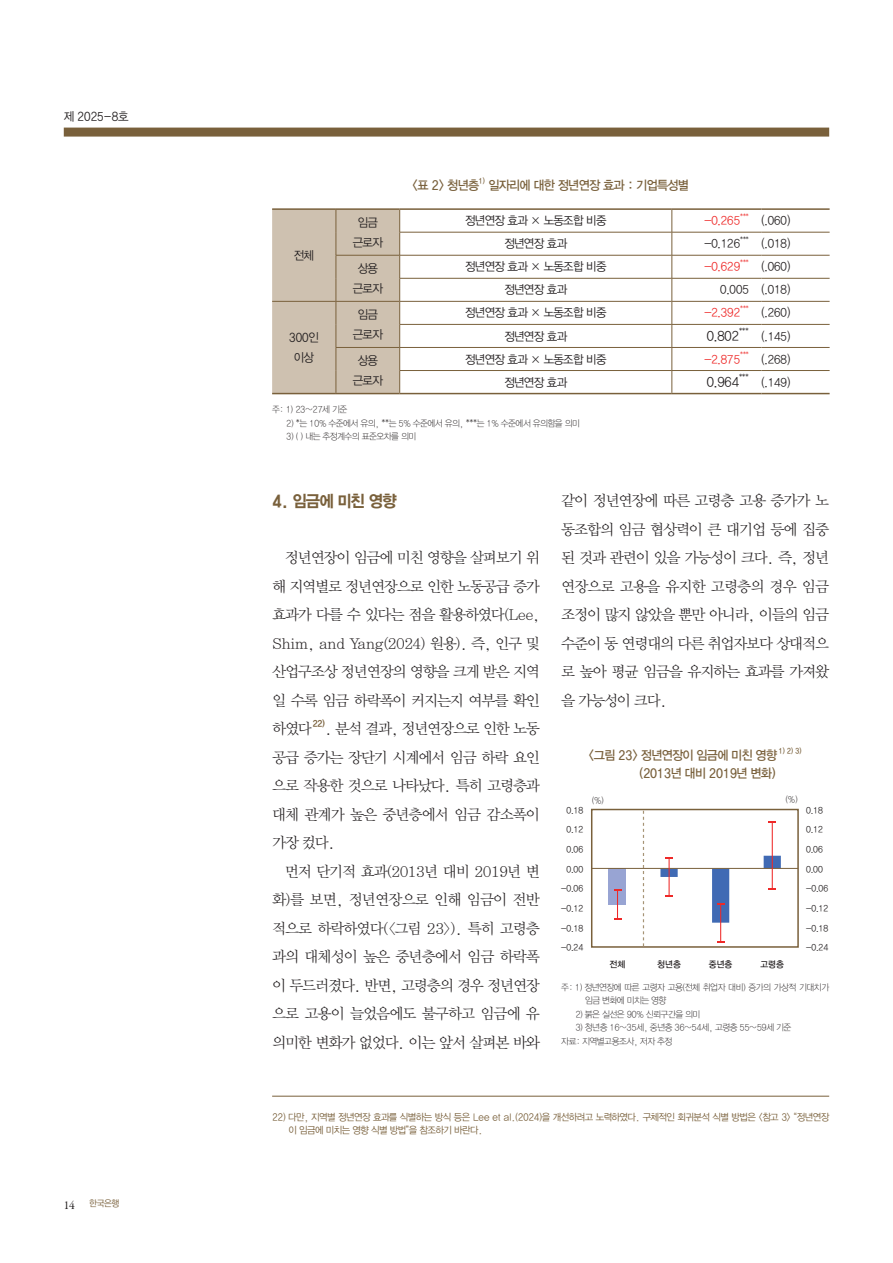
<style>
.page{position:relative;width:893px;height:1263px;background:#fff}
.page>*{position:absolute;margin:0;border:0;box-sizing:border-box;transform-origin:0 0}
.t1{font:16.5px "YDVYGO155";letter-spacing:-.06em;color:#79603b;scale:.95 1}
.t2{font:15px/28.5px "YDVY Mj O125";letter-spacing:-.08em;color:#231f20;text-align:justify}
.t3{font:13.5px "YDVYGO32";color:#231f20;scale:.95 1}
.t4{font:12.75px "YDVYGO135";letter-spacing:-.06em;color:#79603b;scale:.95 1}
.t5{font:12px/19.5px "YDVYGO125";letter-spacing:-.06em;color:#231f20;text-align:center;scale:.95 1}
.t6{font:12px "YDVYGO32";color:#231f20;scale:.95 1}
.t7{font:12px "YDVYGO32";color:#ee2928;scale:.95 1}
.t8{font:9.75px/13.5px "YDVYGO125";letter-spacing:-.06em;color:#79603b;scale:.95 1}
.t9{font:9px/13.5px "YDVYGO115";letter-spacing:-.06em;color:#231f20;scale:.95 1}
.t10{font:9px "YDVYGO32";color:#231f20;scale:.95 1}
.t11{font:9px "YDVYGO33";color:#231f20;scale:.95 1}
.t12{font:9px "YDVYGO125";color:#79603b;scale:.95 1}
.t13{font:8.7px "YDVYGO145";color:#79603b}
.t14{font:7.8px "YDVYGO32";color:#231f20;scale:.95 1}
.t15{font:7.5px "YDVYGO135";color:#79603b;scale:.95 1}
.t16{font:7.05px "YDVYGO32";color:#ee2928;scale:.95 1}
.t17{font:7.05px "YDVYGO32";color:#231f20;scale:.95 1}
.s1{font-family:"Garamond Premr Pro";font-size:12px;color:#231f20}
</style>
<div class="page">
<div style="left:64px;top:128px;width:765px;height:9px;background:#79603b"></div>
<div style="left:591px;top:809px;width:208px;height:139px;border:2px solid #79603b"></div>
<div style="left:609px;top:868px;width:17px;height:37px;background:#98a4d3"></div>
<hr style="left:592px;top:868px;width:206px;height:1px;background:#79603b">
<hr style="left:772px;top:822px;width:1px;height:67px;background:#ee2928">
<hr style="left:720px;top:903px;width:1px;height:39px;background:#ee2928">
<svg style="left:614px;top:889px;width:7px;height:31px"></svg>
<svg style="left:660px;top:856px;width:121px;height:67px"></svg>
<svg style="left:768px;top:821px;width:8px;height:2px"></svg>
<svg style="left:643px;top:811px;width:1px;height:135px"></svg>
<hr style="left:399px;top:232px;width:273px;height:1px;background:#79603b">
<hr style="left:672px;top:232px;width:90px;height:1px;background:#79603b">
<hr style="left:762px;top:232px;width:68px;height:1px;background:#79603b">
<hr style="left:400px;top:255px;width:272px;height:1px;background:#79603b">
<hr style="left:672px;top:255px;width:90px;height:1px;background:#79603b">
<hr style="left:762px;top:255px;width:68px;height:1px;background:#79603b">
<hr style="left:399px;top:278px;width:273px;height:1px;background:#79603b">
<hr style="left:672px;top:278px;width:90px;height:1px;background:#79603b">
<hr style="left:762px;top:278px;width:68px;height:1px;background:#79603b">
<hr style="left:399px;top:324px;width:273px;height:1px;background:#79603b">
<hr style="left:672px;top:324px;width:90px;height:1px;background:#79603b">
<hr style="left:762px;top:324px;width:68px;height:1px;background:#79603b">
<hr style="left:400px;top:347px;width:272px;height:1px;background:#79603b">
<hr style="left:672px;top:347px;width:90px;height:1px;background:#79603b">
<hr style="left:762px;top:347px;width:68px;height:1px;background:#79603b">
<hr style="left:399px;top:370px;width:273px;height:1px;background:#79603b">
<div style="left:272px;top:210px;width:128px;height:183px;background:#cec1b0"></div>
<hr style="left:672px;top:370px;width:90px;height:1px;background:#79603b">
<svg style="left:672px;top:210px;width:1px;height:183px"></svg>
<hr style="left:762px;top:370px;width:68px;height:1px;background:#79603b">
<hr style="left:272px;top:208px;width:64px;height:2px;background:#79603b">
<hr style="left:336px;top:208px;width:64px;height:2px;background:#79603b">
<hr style="left:400px;top:208px;width:272px;height:2px;background:#79603b">
<hr style="left:672px;top:208px;width:90px;height:2px;background:#79603b">
<hr style="left:762px;top:208px;width:68px;height:2px;background:#79603b">
<hr style="left:272px;top:393px;width:64px;height:1px;background:#79603b">
<hr style="left:336px;top:393px;width:64px;height:1px;background:#79603b">
<hr style="left:400px;top:393px;width:272px;height:1px;background:#79603b">
<hr style="left:672px;top:393px;width:90px;height:1px;background:#79603b">
<hr style="left:762px;top:393px;width:68px;height:1px;background:#79603b">
<hr style="left:272px;top:301px;width:64px;height:1px;background:#79603b">
<hr style="left:336px;top:301px;width:64px;height:1px;background:#79603b">
<hr style="left:400px;top:301px;width:272px;height:1px;background:#79603b">
<hr style="left:672px;top:301px;width:90px;height:1px;background:#79603b">
<hr style="left:762px;top:301px;width:68px;height:1px;background:#79603b">
<hr style="left:272px;top:1096px;width:557px;height:1px;background:#79603b">
<p class="t5" style="left:64px;top:106px;width:70px">제 2025-8호</p>
<p class="t12" style="left:64px;top:1198px;width:60px"><span class="s1">14</span> 한국은행</p>
<p class="t5" style="left:294px;top:245px;width:23px">전체</p>
<p class="t5" style="left:289px;top:327px;width:33px">300인 이상</p>
<p class="t4" style="left:412px;top:176px;width:72px">&lt;표 2&gt; 청년층</p>
<p class="t15" style="left:479px;top:176px;width:9px">1)</p>
<p class="t4" style="left:488px;top:176px;width:213px">일자리에 대한 정년연장 효과 : 기업특성별</p>
<p class="t16" style="left:740px;top:212px;width:11px">***</p>
<p class="t5" style="left:353px;top:212px;width:33px">임금 근로자</p>
<p class="t5" style="left:465px;top:210px;width:150px">정년연장 효과 × 노동조합 비중</p>
<p class="t7" style="left:704px;top:213px;width:39px">-0.265</p>
<p class="t17" style="left:740px;top:235px;width:11px">***</p>
<p class="t5" style="left:504px;top:233px;width:68px">정년연장 효과</p>
<p class="t6" style="left:704px;top:236px;width:39px">-0.126</p>
<p class="t6" style="left:762px;top:213px;width:32px">(.060)</p>
<p class="t6" style="left:762px;top:236px;width:32px">(.018)</p>
<p class="t16" style="left:740px;top:258px;width:11px">***</p>
<p class="t6" style="left:762px;top:259px;width:32px">(.060)</p>
<p class="t5" style="left:353px;top:258px;width:33px">상용 근로자</p>
<p class="t5" style="left:465px;top:256px;width:150px">정년연장 효과 × 노동조합 비중</p>
<p class="t7" style="left:704px;top:259px;width:39px">-0.629</p>
<p class="t5" style="left:504px;top:279px;width:68px">정년연장 효과</p>
<p class="t6" style="left:720px;top:282px;width:75px">0.005 (.018)</p>
<p class="t16" style="left:740px;top:304px;width:11px">***</p>
<p class="t5" style="left:353px;top:304px;width:33px">임금 근로자</p>
<p class="t5" style="left:465px;top:302px;width:150px">정년연장 효과 × 노동조합 비중</p>
<p class="t7" style="left:704px;top:305px;width:39px">-2.392</p>
<p class="t14" style="left:739px;top:326px;width:12px">***</p>
<p class="t5" style="left:504px;top:326px;width:68px">정년연장 효과</p>
<p class="t3" style="left:707px;top:327px;width:35px">0.802</p>
<p class="t6" style="left:762px;top:305px;width:32px">(.260)</p>
<p class="t6" style="left:762px;top:328px;width:32px">(.145)</p>
<p class="t16" style="left:740px;top:350px;width:11px">***</p>
<p class="t5" style="left:353px;top:350px;width:33px">상용 근로자</p>
<p class="t5" style="left:465px;top:349px;width:150px">정년연장 효과 × 노동조합 비중</p>
<p class="t7" style="left:704px;top:351px;width:39px">-2.875</p>
<p class="t14" style="left:739px;top:372px;width:12px">***</p>
<p class="t5" style="left:504px;top:372px;width:68px">정년연장 효과</p>
<p class="t3" style="left:707px;top:373px;width:35px">0.964</p>
<p class="t6" style="left:762px;top:351px;width:32px">(.268)</p>
<p class="t6" style="left:762px;top:374px;width:32px">(.149)</p>
<p class="t9" style="left:272px;top:402px;width:81px">주: 1) 23~27세 기준</p>
<p class="t9" style="left:286px;top:416px;width:311px">2) *는 10% 수준에서 유의, **는 5% 수준에서 유의, ***는 1% 수준에서 유의함을 의미</p>
<p class="t9" style="left:286px;top:429px;width:138px">3) ( ) 내는 추정계수의 표준오차를 의미</p>
<p class="t1" style="left:272px;top:490px;width:133px">4. 임금에 미친 영향</p>
<p class="t2" style="left:272px;top:543px;width:269px;text-indent:13px">정년연장이 임금에 미친 영향을 살펴보기 위 해 지역별로 정년연장으로 인한 노동공급 증가 효과가 다를 수 있다는 점을 활용하였다(Lee, Shim, and Yang(2024) 원용). 즉, 인구 및 산업구조상 정년연장의 영향을 크게 받은 지역 일 수록 임금 하락폭이 커지는지 여부를 확인 하였다</p>
<p class="t13" style="left:312px;top:718px;width:15px">22)</p>
<p class="t2" style="left:272px;top:714px;width:269px;text-indent:53px">. 분석 결과, 정년연장으로 인한 노동 공급 증가는 장단기 시계에서 임금 하락 요인 으로 작용한 것으로 나타났다. 특히 고령층과 대체 관계가 높은 중년층에서 임금 감소폭이 가장 컸다.</p>
<p class="t2" style="left:272px;top:856px;width:269px;text-indent:13px">먼저 단기적 효과(2013년 대비 2019년 변 화)를 보면, 정년연장으로 인해 임금이 전반 적으로 하락하였다(&lt;그림 23&gt;). 특히 고령층 과의 대체성이 높은 중년층에서 임금 하락폭 이 두드러졌다. 반면, 고령층의 경우 정년연장 으로 고용이 늘었음에도 불구하고 임금에 유 의미한 변화가 없었다. 이는 앞서 살펴본 바와</p>
<p class="t2" style="left:561px;top:486px;width:269px">같이 정년연장에 따른 고령층 고용 증가가 노 동조합의 임금 협상력이 큰 대기업 등에 집중 된 것과 관련이 있을 가능성이 크다. 즉, 정년 연장으로 고용을 유지한 고령층의 경우 임금 조정이 많지 않았을 뿐만 아니라, 이들의 임금 수준이 동 연령대의 다른 취업자보다 상대적으 로 높아 평균 임금을 유지하는 효과를 가져왔 을 가능성이 크다.</p>
<p class="t4" style="left:589px;top:746px;width:200px">&lt;그림 23&gt; 정년연장이 임금에 미친 영향</p>
<p class="t15" style="left:778px;top:745px;width:26px">1) 2) 3)</p>
<p class="t4" style="left:639px;top:764px;width:145px">(2013년 대비 2019년 변화)</p>
<p class="t9" style="left:592px;top:793px;width:14px">(%)</p>
<p class="t9" style="left:786px;top:793px;width:14px">(%)</p>
<p class="t10" style="left:567px;top:804px;width:19px">0.18</p>
<p class="t10" style="left:806px;top:804px;width:19px">0.18</p>
<p class="t10" style="left:567px;top:824px;width:19px">0.12</p>
<p class="t10" style="left:806px;top:824px;width:19px">0.12</p>
<p class="t10" style="left:567px;top:843px;width:19px">0.06</p>
<p class="t10" style="left:806px;top:843px;width:19px">0.06</p>
<p class="t10" style="left:567px;top:863px;width:19px">0.00</p>
<p class="t10" style="left:806px;top:863px;width:19px">0.00</p>
<p class="t10" style="left:561px;top:882px;width:25px">-0.06</p>
<p class="t10" style="left:806px;top:882px;width:25px">-0.06</p>
<p class="t10" style="left:561px;top:902px;width:25px">-0.12</p>
<p class="t10" style="left:806px;top:902px;width:25px">-0.12</p>
<p class="t10" style="left:561px;top:922px;width:25px">-0.18</p>
<p class="t10" style="left:806px;top:922px;width:25px">-0.18</p>
<p class="t10" style="left:561px;top:941px;width:25px">-0.24</p>
<p class="t10" style="left:806px;top:941px;width:25px">-0.24</p>
<p class="t11" style="left:610px;top:958px;width:18px">전체</p>
<p class="t11" style="left:657px;top:958px;width:26px">청년층</p>
<p class="t11" style="left:709px;top:958px;width:26px">중년층</p>
<p class="t11" style="left:760px;top:958px;width:26px">고령층</p>
<p class="t9" style="left:585px;top:980px;width:258px;text-indent:-24px">주: 1) 정년연장에 따른 고령자 고용(전체 취업자 대비) 증가의 가상적 기대치가 임금 변화에 미치는 영향</p>
<p class="t9" style="left:575px;top:1007px;width:133px">2) 붉은 실선은 90% 신뢰구간을 의미</p>
<p class="t9" style="left:561px;top:1020px;width:244px;text-indent:14px">3) 청년층 16~35세, 중년층 36~54세, 고령층 55~59세 기준 자료: 지역별고용조사, 저자 추정</p>
<p class="t8" style="left:289px;top:1110px;width:570px;text-indent:-17px">22) 다만, 지역별 정년연장 효과를 식별하는 방식 등은 Lee et al.(2024)을 개선하려고 노력하였다. 구체적인 회귀분석 식별 방법은 &lt;참고 3&gt; “정년연장 이 임금에 미치는 영향 식별 방법”을 참조하기 바란다.</p>
</div>
